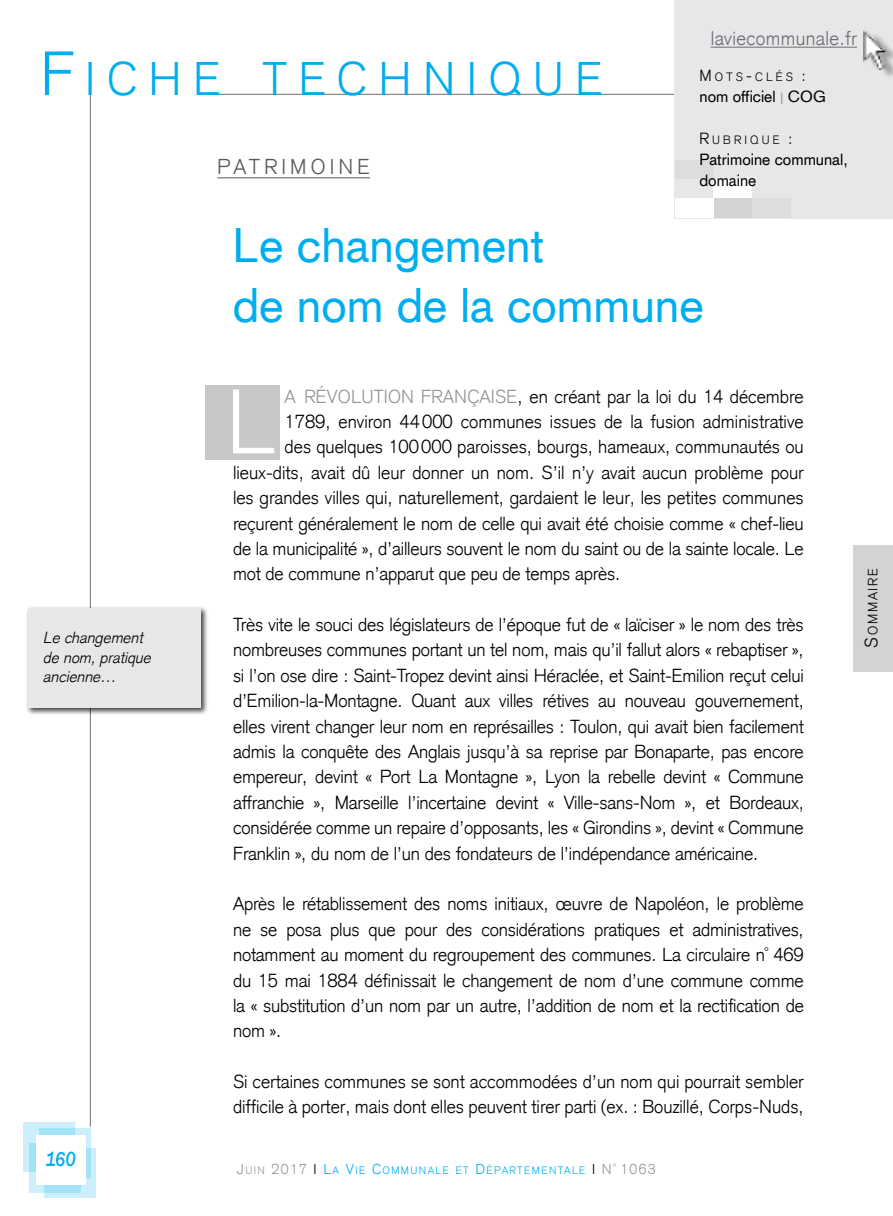
<style>
.page{position:relative;width:893px;height:1216px;background:#fff}
.page>*{position:absolute;margin:0;border:0;box-sizing:border-box;transform-origin:0 0}
.t1{font:300 89.6px "Akzidenz Grotesk";color:#fff}
.t2{font:47.25px/59.5px "Akzidenz Grotesk CE";color:#00aeef}
.t3{font:300 45.85px "Akzidenz Grotesk";letter-spacing:.255em;color:#00aeef}
.t4{font:300 21px "Akzidenz Grotesk";color:#58595b}
.t5{font:italic 500 21px "Franklin Gothic";color:#00aeef;scale:.83 1}
.t6{font:300 19.25px "Akzidenz Grotesk";letter-spacing:.02em;color:#6d6e71}
.t7{font:300 18.38px/25.4px "Akzidenz Grotesk";color:#000;text-align:justify}
.t8{font:300 18.38px "Akzidenz Grotesk";color:#939598}
.t9{font:15.75px/21px "Akzidenz Grotesk CE";color:#000}
.t10{font:italic 300 15.75px/19.8px "Akzidenz Grotesk";color:#000}
.t11{font:300 13.12px "Akzidenz Grotesk";color:#000}
.t12{font:300 11.9px "Akzidenz Grotesk";letter-spacing:.265em;color:#000}
.t13{font:300 10.5px "Akzidenz Grotesk";letter-spacing:.135em;color:#00aeef}
.s1{font-size:61.25px}
.s2{font-size:15.75px}
.s3{font-family:"Akzidenz Grotesk";font-weight:300;color:#939598}
.s4{font-size:14px;color:#939598}
.s5{color:#939598}
.s6{font-size:14px;color:#000}
.s7{font-size:14px}
.s8{font-size:17.5px}
</style>
<div class="page">
<div style="left:205px;top:385px;width:75px;height:75px;background:#c7c8ca"></div>
<hr style="left:90px;top:94px;width:1px;height:1032px;background:#6d6e71">
<hr style="left:208px;top:94px;width:467px;height:1px;background:#6d6e71">
<svg style="left:44px;top:1148px;width:52px;height:49px"></svg>
<div style="left:24px;top:1121px;width:51px;height:50px;background:#cdeffb"></div>
<svg style="left:39px;top:1128px;width:51px;height:49px"></svg>
<svg style="left:29px;top:1143px;width:52px;height:49px"></svg>
<div style="left:36px;top:1134px;width:49px;height:50px;background:#fff"></div>
<hr style="left:217px;top:177px;width:153px;height:1px;background:#58595b">
<div style="left:675px;top:0;width:218px;height:218px;background:#e6e7e8"></div>
<div style="left:675px;top:160px;width:38px;height:19px;background:#dcddde"></div>
<div style="left:713px;top:179px;width:39px;height:20px;background:#fff"></div>
<div style="left:713px;top:198px;width:39px;height:20px;background:#d1d3d4"></div>
<div style="left:752px;top:198px;width:39px;height:20px;background:#dcddde"></div>
<div style="left:675px;top:198px;width:38px;height:20px;background:#fff"></div>
<hr style="left:711px;top:47px;width:146px;height:1px;background:#6d6e71">
<div style="left:869px;top:32px;width:24px;height:46px;background:#000;opacity:.3"></div>
<img style="left:863px;top:30px;width:24px;height:40px">
<div style="left:26px;top:606px;width:182px;height:108px;background:#000;opacity:.75"></div>
<div style="left:28px;top:608px;width:173px;height:99px;background:#e6e7e8"></div>
<div style="left:853px;top:545px;width:40px;height:126px;background:#d1d3d4"></div>
<h3 class="t3" style="left:41px;top:49px;width:564px"><span class="s1">F</span>ICHE TECHNIQUE</h3>
<p class="t4" style="left:217px;top:153px;width:33px">Patrimoine</p>
<p class="t6" style="left:711px;top:26px;width:148px">laviecommunale.fr</p>
<p class="t12" style="left:699px;top:69px;width:108px"><span class="s2">M</span>OTS<span class="s2">-</span>CLÉS <span class="s2">:</span></p>
<p class="t9" style="left:699px;top:86px;width:128px">nom officiel <span class="s3">I</span> COG</p>
<p class="t12" style="left:699px;top:132px;width:94px"><span class="s2">R</span>UBRIQUE <span class="s2">:</span></p>
<p class="t9" style="left:699px;top:149px;width:150px">Patrimoine communal, domaine</p>
<p class="t10" style="left:43px;top:627px;width:109px">Le changement de nom, pratique ancienne…</p>
<p class="t5" style="left:45px;top:1145px;width:38px">160</p>
<h2 class="t2" style="left:233px;top:215px;width:472px">Le changement<br>de nom de la commune</h2>
<h1 class="t1" style="left:226px;top:364px;width:51px">L</h1>
<p class="t8" style="left:285px;top:384px;width:43px">a Révolution</p>
<p class="t8" style="left:421px;top:384px;width:12px">fran</p>
<p class="t8" style="left:467px;top:384px;width:23px">çaise</p>
<p class="t7" style="left:518px;top:383px;width:288px">, en créant par la loi du 14 décembre</p>
<p class="t7" style="left:285px;top:409px;width:521px">1789, environ 44000 communes issues de la fusion administrative</p>
<p class="t7" style="left:285px;top:434px;width:521px">des quelques 100000 paroisses, bourgs, hameaux, communautés ou</p>
<p class="t7" style="left:233px;top:459px;width:572px">lieux-dits, avait dû leur donner un nom. S’il n’y avait aucun problème pour</p>
<p class="t7" style="left:233px;top:485px;width:572px">les grandes villes qui, naturellement, gardaient le leur, les petites communes</p>
<p class="t7" style="left:233px;top:510px;width:572px">reçurent généralement le nom de celle qui avait été choisie comme « chef-lieu</p>
<p class="t7" style="left:233px;top:535px;width:572px">de la municipalité », d’ailleurs souvent le nom du saint ou de la sainte locale. Le</p>
<p class="t7" style="left:233px;top:561px;width:389px">mot de commune n’apparut que peu de temps après.</p>
<p class="t7" style="left:233px;top:612px;width:572px">Très vite le souci des législateurs de l’époque fut de « laïciser » le nom des très nombreuses communes portant un tel nom, mais qu’il fallut alors « rebaptiser », si l’on ose dire : Saint-Tropez devint ainsi Héraclée, et Saint-Emilion reçut celui d’Emilion-la-Montagne. Quant aux villes rétives au nouveau gouvernement, elles virent changer leur nom en représailles : Toulon, qui avait bien facilement admis la conquête des Anglais jusqu’à sa reprise par Bonaparte, pas encore empereur, devint « Port La Montagne », Lyon la rebelle devint « Commune affranchie », Marseille l’incertaine devint « Ville-sans-Nom », et Bordeaux, considérée comme un repaire d’opposants, les « Girondins », devint « Commune Franklin », du nom de l’un des fondateurs de l’indépendance américaine.</p>
<p class="t7" style="left:233px;top:891px;width:572px">Après le rétablissement des noms initiaux, œuvre de Napoléon, le problème ne se posa plus que pour des considérations pratiques et administratives, notamment au moment du regroupement des communes. La circulaire n° 469 du 15 mai 1884 définissait le changement de nom d’une commune comme la « substitution d’un nom par un autre, l’addition de nom et la rectification de nom ».</p>
<p class="t7" style="left:233px;top:1068px;width:572px">Si certaines communes se sont accommodées d’un nom qui pourrait sembler difficile à porter, mais dont elles peuvent tirer parti (ex. : Bouzillé, Corps-Nuds,</p>
<p class="t13" style="left:237px;top:1163px;width:420px"><span class="s4">J</span><span class="s5">UIN</span> <span class="s4">2017</span> <span class="s6">I</span> <span class="s7">L</span>A <span class="s7">V</span>IE <span class="s7">C</span>OMMUNALE ET <span class="s7">D</span>ÉPARTEMENTALE <span class="s6">I</span> <span class="s4">N° 1063</span></p>
<p class="t11" style="left:865px;top:647px;width:81px;rotate:-90deg"><span class="s8">S</span>OMMAIRE</p>
</div>
